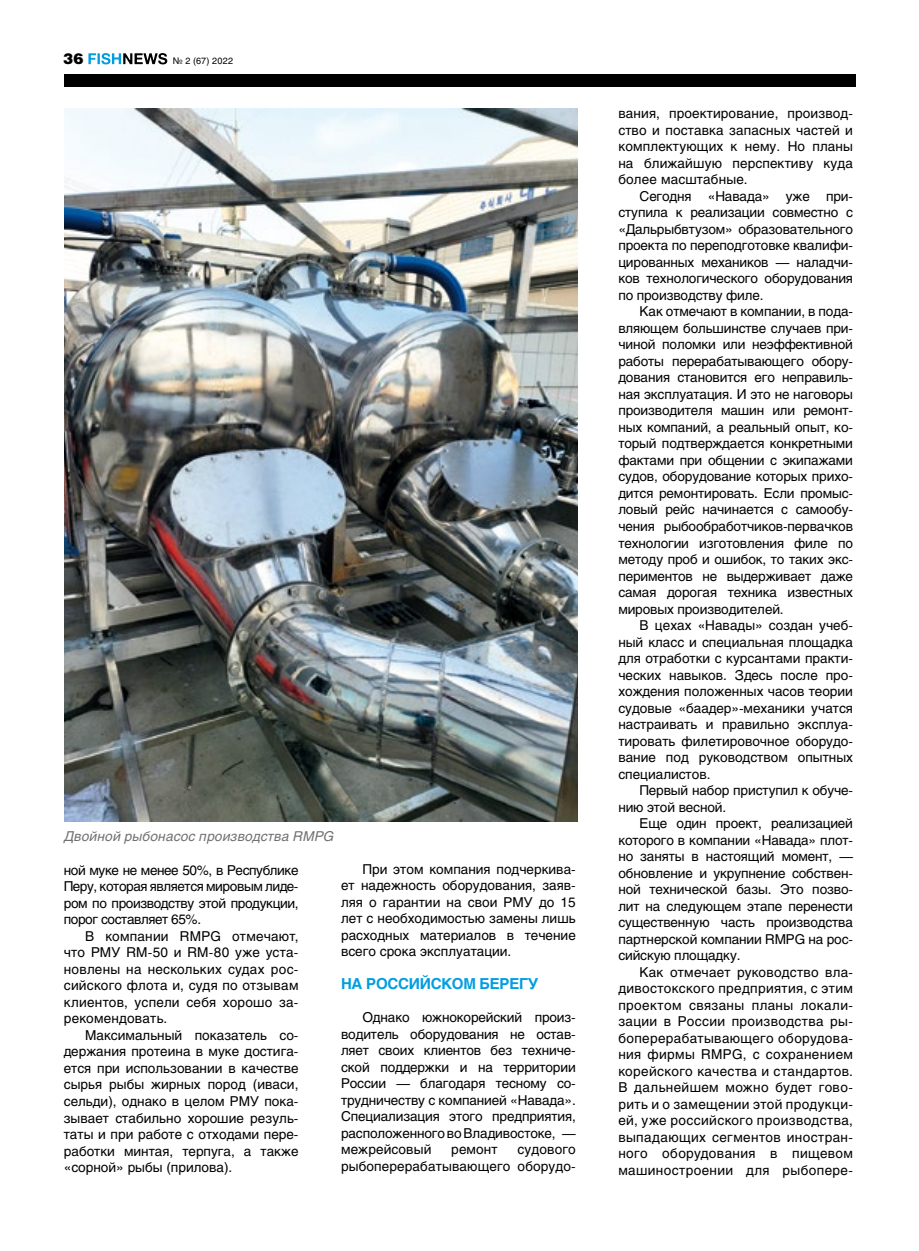
<style>
.page{position:relative;width:919px;height:1251px;background:#fff}
.page>*{position:absolute;margin:0;border:0;box-sizing:border-box;transform-origin:0 0}
.t1{font:700 15px "Helios C";letter-spacing:-.02em;color:#009ee0}
.t2{font:15px "Helios Black C";color:#000}
.t3{font:13.5px/16.5px "Helios C";color:#000;text-align:justify}
.t4{font:italic 13.5px "Helios C";letter-spacing:.015em;color:#707172}
.t5{font:9px "Helios C";letter-spacing:.025em;color:#000}
</style>
<div class="page">
<div style="left:64px;top:74px;width:791px;height:13px;background:#000"></div>
<svg style="left:88px;top:53px;width:79px;height:11px"></svg>
<img style="left:64px;top:108px;width:513px;height:713px">
<p class="t2" style="left:63px;top:49px;width:22px">36</p>
<p class="t5" style="left:173px;top:55px;width:62px">№ 2 (67) 2022</p>
<p class="t4" style="left:64px;top:827px;width:271px">Двойной рыбонасос производства RMPG</p>
<p class="t3" style="left:64px;top:861px;width:236px">ной муке не менее 50%, в Республике Перу, которая является мировым лиде&shy;ром по производству этой продукции, порог составляет 65%.</p>
<p class="t3" style="left:64px;top:927px;width:236px;text-indent:21px">В компании RMPG отмечают, что РМУ RM-50 и RM-80 уже уста&shy;новлены на нескольких судах рос&shy;сийского флота и, судя по отзывам клиентов, успели себя хорошо за&shy;рекомендовать.</p>
<p class="t3" style="left:64px;top:1026px;width:236px;text-indent:21px">Максимальный показатель со&shy;держания протеина в муке достига&shy;ется при использовании в качестве сырья рыбы жирных пород (иваси, сельди), однако в целом РМУ пока&shy;зывает стабильно хорошие резуль&shy;таты и при работе с отходами пере&shy;работки минтая, терпуга, а также «сорной» рыбы (прилова).</p>
<p class="t3" style="left:341px;top:860px;width:236px;text-indent:21px">При этом компания подчеркива&shy;ет надежность оборудования, заяв&shy;ляя о гарантии на свои РМУ до 15 лет с необходимостью замены лишь расходных материалов в течение всего срока эксплуатации.</p>
<p class="t1" style="left:341px;top:974px;width:199px">НА РОССИЙСКОМ БЕРЕГУ</p>
<p class="t3" style="left:341px;top:1008px;width:236px;text-indent:21px">Однако южнокорейский произ&shy;водитель оборудования не остав&shy;ляет своих клиентов без техниче&shy;ской поддержки и на территории России — благодаря тесному со&shy;трудничеству с компанией «Навада».<br>Специализация этого предприятия, расположенного во Владивостоке, — межрейсовый</p>
<p class="t3" style="left:341px;top:1140px;width:236px;text-align:right">судового<br>рыбоперерабатывающего оборудо-</p>
<p class="t3" style="left:451px;top:1140px;width:48px">ремонт</p>
<p class="t3" style="left:618px;top:105px;width:236px">вания, проектирование, производ&shy;ство и поставка запасных частей и комплектующих к нему. Но планы на ближайшую перспективу куда более масштабные.</p>
<p class="t3" style="left:618px;top:188px;width:236px;text-indent:21px">Сегодня «Навада» уже при&shy;ступила к реализации совместно с «Дальрыбвтузом» образовательного проекта по переподготовке квалифи&shy;цированных механиков — наладчи&shy;ков технологического оборудования по производству филе.</p>
<p class="t3" style="left:618px;top:303px;width:236px;text-indent:21px">Как отмечают в компании, в пода&shy;вляющем большинстве случаев при&shy;чиной поломки или неэффективной работы перерабатывающего обору&shy;дования становится его неправиль&shy;ная эксплуатация. И это не наговоры производителя машин или ремонт&shy;ных компаний, а реальный опыт, ко&shy;торый подтверждается конкретными фактами при общении с экипажами судов, оборудование которых прихо&shy;дится ремонтировать. Если промыс&shy;ловый рейс начинается с самообу&shy;чения рыбообработчиков-первачков технологии изготовления филе по методу проб и ошибок, то таких экс&shy;периментов не выдерживает даже самая дорогая техника известных мировых производителей.</p>
<p class="t3" style="left:618px;top:616px;width:236px;text-indent:21px">В цехах «Навады» создан учеб&shy;ный класс и специальная площадка для отработки с курсантами практи&shy;ческих навыков. Здесь после про&shy;хождения положенных часов теории судовые «баадер»-механики учатся настраивать и правильно эксплуа&shy;тировать филетировочное оборудо&shy;вание под руководством опытных специалистов.</p>
<p class="t3" style="left:618px;top:781px;width:236px;text-indent:21px">Первый набор приступил к обуче&shy;нию этой весной.</p>
<p class="t3" style="left:618px;top:814px;width:236px;text-indent:21px">Еще один проект, реализацией которого в компании «Навада» плот&shy;но заняты в настоящий момент, — обновление и укрупнение собствен&shy;ной технической базы. Это позво&shy;лит на следующем этапе перенести существенную часть производства партнерской компании RMPG на рос&shy;сийскую площадку.</p>
<p class="t3" style="left:618px;top:963px;width:236px;text-indent:21px">Как отмечает руководство вла&shy;дивостокского предприятия, с этим проектом связаны планы локали&shy;зации в России производства ры&shy;боперерабатывающего оборудова&shy;ния фирмы RMPG, с сохранением корейского качества и стандартов.<br>В дальнейшем можно будет гово&shy;рить и о замещении этой продукци&shy;ей, уже российского производства, выпадающих сегментов иностран&shy;ного оборудования в пищевом машиностроении для рыбопере-</p>
</div>
